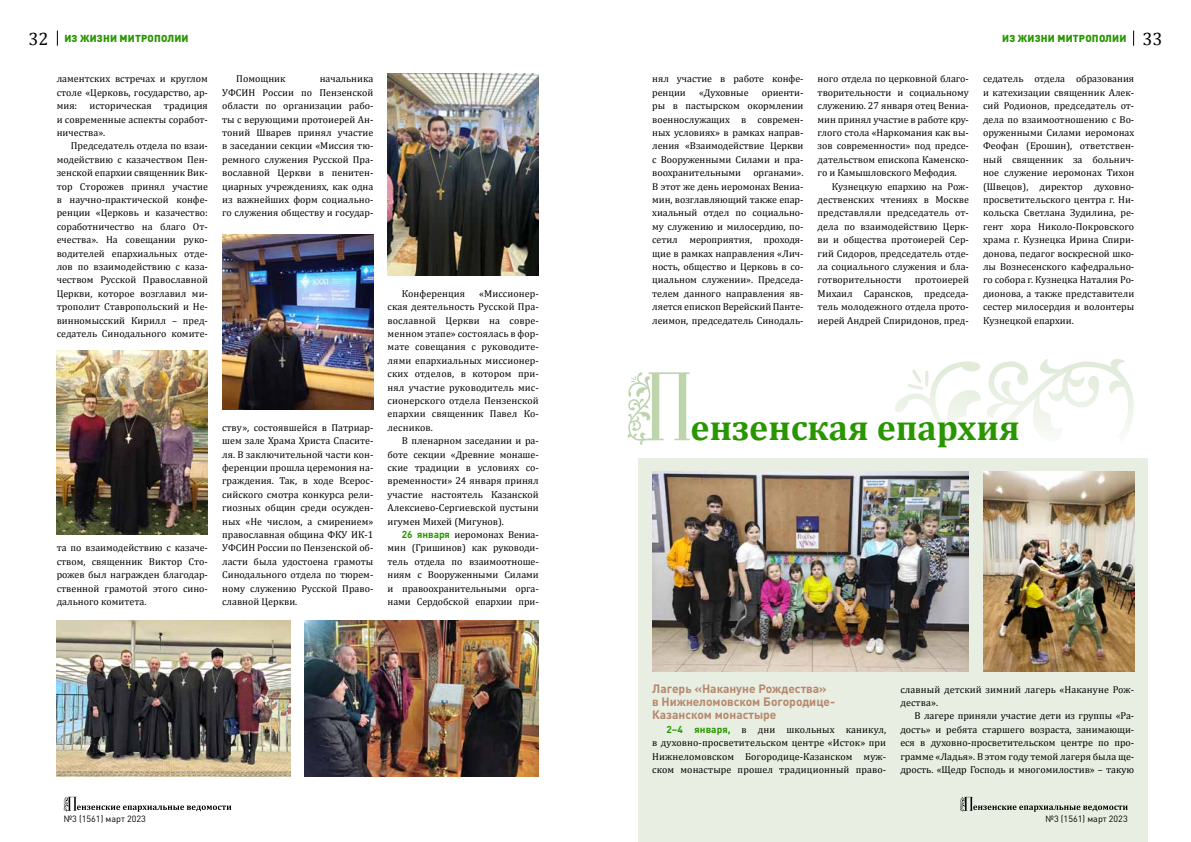
<style>
.page{position:relative;width:1191px;height:842px;background:#fff}
.page>*{position:absolute;margin:0;border:0;box-sizing:border-box;transform-origin:0 0}
.t1{font:700 36px "Cambria";color:#299601}
.t2{font:18px "Cambria";color:#000}
.t3{font:700 12px/13.4px "DIN Pro";color:#b5876d}
.t4{font:10px/13.4px "Cambria";color:#000;text-align:justify}
.t5{font:900 10px "DIN Pro";letter-spacing:.02em;color:#299601}
.t6{font:9px "DIN Pro";color:#000}
.s1{font-family:"DIN Pro";font-weight:700;color:#299601}
</style>
<div class="page">
<div style="left:638px;top:458px;width:510px;height:384px;background:#e8eee1"></div>
<svg style="left:895px;top:359px;width:238px;height:74px"></svg>
<svg style="left:628px;top:372px;width:61px;height:73px"></svg>
<img style="left:387px;top:74px;width:152px;height:202px">
<img style="left:222px;top:234px;width:151px;height:176px">
<img style="left:305px;top:621px;width:234px;height:156px">
<img style="left:57px;top:351px;width:151px;height:184px">
<img style="left:57px;top:621px;width:234px;height:156px">
<img style="left:983px;top:471px;width:151px;height:201px">
<img style="left:652px;top:471px;width:316px;height:201px">
<svg style="left:64px;top:797px;width:167px;height:15px"></svg>
<svg style="left:57px;top:31px;width:1px;height:15px"></svg>
<svg style="left:960px;top:797px;width:167px;height:15px"></svg>
<svg style="left:1133px;top:31px;width:1px;height:15px"></svg>
<h2 class="t2" style="left:28px;top:28px;width:21px">32</h2>
<p class="t5" style="left:64px;top:29px;width:118px">Из жизни митрополии</p>
<p class="t5" style="left:1002px;top:29px;width:118px">Из жизни митрополии</p>
<h2 class="t2" style="left:1142px;top:28px;width:21px">33</h2>
<p class="t4" style="left:57px;top:72px;width:153px">ламентских встречах и круглом столе «Церковь, государство, ар&shy;мия: историческая традиция и современные аспекты соработ&shy;ничества».</p>
<p class="t4" style="left:57px;top:139px;width:153px;text-indent:14px">Председатель отдела по взаи&shy;модействию с казачеством Пен&shy;зенской епархии священник Вик&shy;тор Сторожев принял участие в научно-практической конфе&shy;ренции «Церковь и казачество: соработничество на благо От&shy;ечества». На совещании руко&shy;водителей епархиальных отде&shy;лов по взаимодействию с каза&shy;чеством Русской Православной Церкви, которое возглавил ми&shy;трополит Ставропольский и Не&shy;винномысский Кирилл – пред&shy;седатель Синодального комите-</p>
<p class="t4" style="left:57px;top:541px;width:153px">та по взаимодействию с казаче&shy;ством, священник Виктор Сто&shy;рожев был награжден благодар&shy;ственной грамотой этого сино&shy;дального комитета.</p>
<p class="t4" style="left:236px;top:72px;width:51px">Помощник</p>
<p class="t4" style="left:222px;top:72px;width:153px;text-indent:98px">начальника УФСИН России по Пензенской области по организации рабо&shy;ты с верующими протоиерей Ан&shy;тоний Шварев принял участие в заседании секции «Миссия тю&shy;ремного служения Русской Пра&shy;вославной Церкви в пенитен&shy;циарных учреждениях, как одна из важнейших форм социально&shy;го служения обществу и государ-</p>
<p class="t4" style="left:222px;top:421px;width:153px">ству», состоявшейся в Патриар&shy;шем зале Храма Христа Спасите&shy;ля. В заключительной части кон&shy;ференции прошла церемония на&shy;граждения. Так, в ходе Всерос&shy;сийского смотра конкурса рели&shy;гиозных общин среди осужден&shy;ных «Не числом, а смирением» православная община ФКУ ИК-1<br>УФСИН России по Пензенской об&shy;ласти была удостоена грамоты Синодального отдела по тюрем&shy;ному служению Русской Право&shy;славной Церкви.</p>
<p class="t4" style="left:402px;top:287px;width:65px">Конференция</p>
<p class="t4" style="left:387px;top:287px;width:153px;text-indent:92px">«Миссионер&shy;ская деятельность Русской Пра&shy;вославной Церкви на совре&shy;менном этапе» состоялась в фор&shy;мате совещания с руководите&shy;лями епархиальных миссионер&shy;ских отделов, в котором при&shy;нял участие руководитель мис&shy;сионерского отдела Пензенской епархии священник Павел Ко&shy;лесников.</p>
<p class="t4" style="left:387px;top:434px;width:153px;text-indent:14px">В пленарном заседании и ра&shy;боте секции «Древние монаше&shy;ские традиции в условиях со&shy;временности» 24 января принял участие настоятель Казанской Алексиево-Сергиевской пустыни игумен Михей (Мигунов).</p>
<p class="t4" style="left:387px;top:528px;width:153px;text-indent:14px"><span class="s1">26 января</span> иеромонах Вениа&shy;мин (Гришинов) как руководи&shy;тель отдела по взаимоотноше&shy;ниям с Вооруженными Силами и правоохранительными орга&shy;нами Сердобской епархии при-</p>
<p class="t4" style="left:652px;top:72px;width:153px">нял участие в работе конфе&shy;ренции</p>
<p class="t4" style="left:699px;top:86px;width:51px">«Духовные</p>
<p class="t4" style="left:652px;top:86px;width:153px;text-indent:110px">ориенти&shy;ры в пастырском окормлении военнослужащих в современ&shy;ных условиях» в рамках направ&shy;ления «Взаимодействие Церкви с Вооруженными Силами и пра&shy;воохранительными органами».<br>В этот же день иеромонах Вениа&shy;мин, возглавляющий также епар&shy;хиальный отдел по социально&shy;му служению и милосердию, по&shy;сетил мероприятия, проходя&shy;щие в рамках направления «Лич&shy;ность, общество и Церковь в со&shy;циальном служении». Председа&shy;телем данного направления яв&shy;ляется епископ Верейский Панте&shy;леимон, председатель Синодаль-</p>
<p class="t4" style="left:817px;top:72px;width:153px">ного отдела по церковной благо&shy;творительности и социальному служению. 27 января отец Вениа&shy;мин принял участие в работе кру&shy;глого стола «Наркомания как вы&shy;зов современности» под предсе&shy;дательством епископа Каменско&shy;го и Камышловского Мефодия.</p>
<p class="t4" style="left:817px;top:179px;width:153px;text-indent:14px">Кузнецкую епархию на Рож&shy;дественских чтениях в Москве представляли председатель от&shy;дела по взаимодействию Церк&shy;ви и общества протоиерей Сер&shy;гий Сидоров, председатель отде&shy;ла социального служения и бла&shy;готворительности</p>
<p class="t4" style="left:817px;top:273px;width:153px;text-indent:97px">протоиерей Михаил Сарансков, председа&shy;тель молодежного отдела прото&shy;иерей Андрей Спиридонов, пред-</p>
<p class="t4" style="left:983px;top:72px;width:153px">седатель отдела образования и катехизации священник Алек&shy;сий Родионов, председатель от&shy;дела по взаимоотношению с Во&shy;оруженными Силами иеромонах Феофан (Ерошин), ответствен&shy;ный священник за больнич&shy;ное служение иеромонах Тихон (Швецов), директор духовно&shy;просветительского центра г. Ни&shy;кольска Светлана Зудилина, ре&shy;гент хора Николо-Покровского храма г. Кузнецка Ирина Спири&shy;донова, педагог воскресной шко&shy;лы Вознесенского кафедрально&shy;го собора г. Кузнецка Наталия Ро&shy;дионова, а также представители сестер милосердия и волонтеры Кузнецкой епархии.</p>
<h1 class="t1" style="left:690px;top:402px;width:331px">ензенская епархия</h1>
<p class="t6" style="left:64px;top:811px;width:84px">№3 (1561) март 2023</p>
<p class="t3" style="left:652px;top:680px;width:184px">Лагерь «Накануне Рождества» в Нижнеломовском Богородице-<br>Казанском монастыре</p>
<p class="t4" style="left:652px;top:723px;width:235px;text-indent:14px"><span class="s1">2–4 января,</span> в дни школьных каникул, в духовно-просветительском центре «Исток» при Нижнеломовском Богородице-Казанском муж&shy;ском монастыре прошел традиционный право-</p>
<p class="t4" style="left:900px;top:682px;width:235px">славный детский зимний лагерь «Накануне Рож&shy;дества».</p>
<p class="t4" style="left:900px;top:709px;width:235px;text-indent:14px">В лагере приняли участие дети из группы «Ра&shy;дость» и ребята старшего возраста, занимающи&shy;еся в духовно-просветительском центре по про&shy;грамме «Ладья». В этом году темой лагеря была ще&shy;дрость. «Щедр Господь и многомилостив» – такую</p>
<p class="t6" style="left:1045px;top:811px;width:84px">№3 (1561) март 2023</p>
</div>
